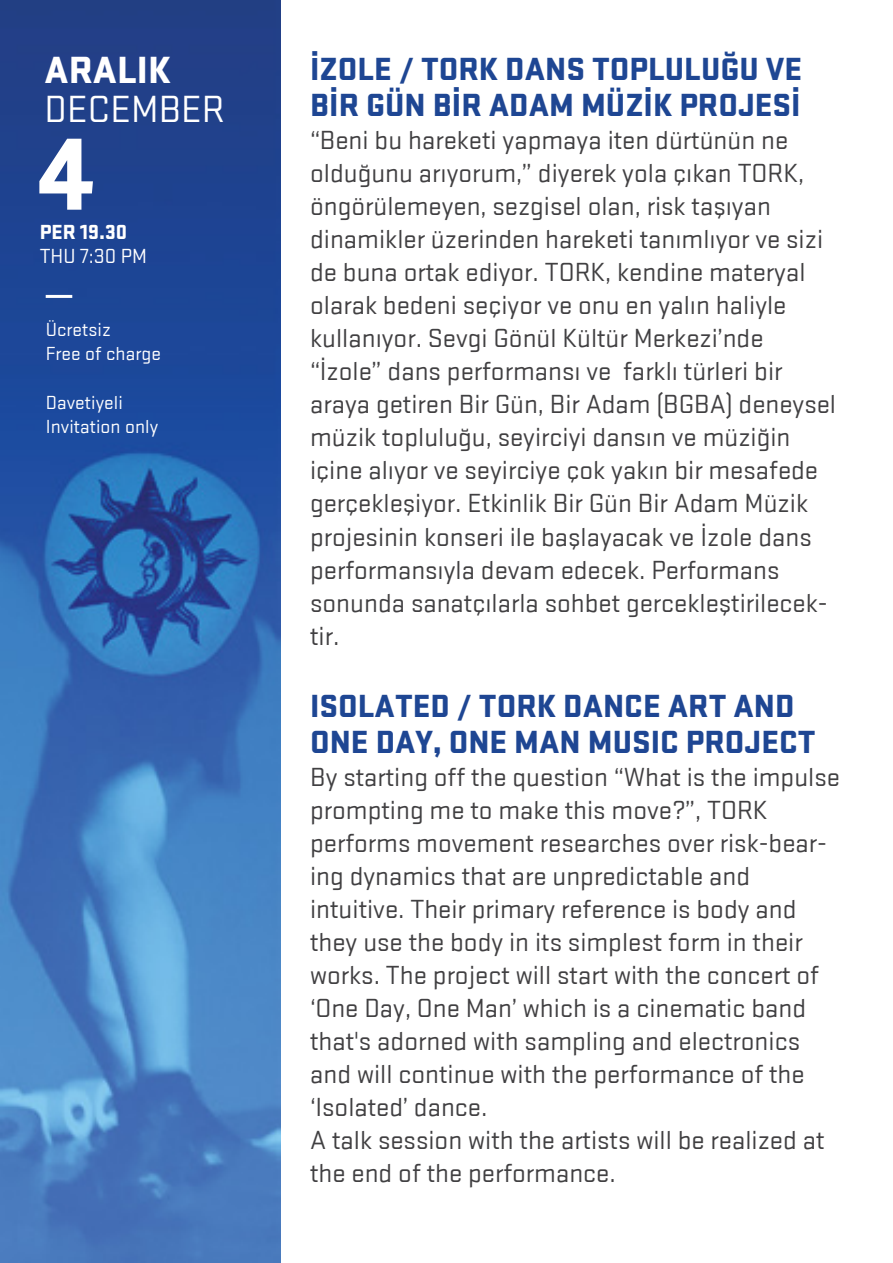
<style>
.page{position:relative;width:893px;height:1263px;background:#fff}
.page>*{position:absolute;margin:0;border:0;box-sizing:border-box;transform-origin:0 0}
.t1{font:900 106.5px "Stratum No 1";color:#fff}
.t2{font:39px "Stratum No 1";color:#fff}
.t3{font:900 39px "Stratum No 1";color:#fff}
.t4{font:900 33px/36px "Stratum No 1";color:#1e4693}
.t5{font:27px/33px "Stratum No 1";color:#414042}
.t6{font:21px "Stratum No 1";color:#fff}
.t7{font:900 21px "Stratum No 1";color:#fff}
.t8{font:19.5px/24px "Stratum No 1";letter-spacing:.005em;color:#fff}
</style>
<div class="page">
<img style="left:0;top:0;width:281px;height:1262px">
<hr style="left:46px;top:295px;width:26px;height:3px;background:#fff">
<h2 class="t3" style="left:45px;top:48px;width:128px">ARALIK</h2>
<h2 class="t2" style="left:45px;top:88px;width:182px">DECEMBER</h2>
<h1 class="t1" style="left:38px;top:114px;width:57px">4</h1>
<p class="t7" style="left:40px;top:219px;width:89px">PER 19.30</p>
<p class="t6" style="left:40px;top:244px;width:109px">THU 7:30 PM</p>
<p class="t8" style="left:46px;top:318px;width:117px">Ücretsiz<br>Free of charge</p>
<p class="t8" style="left:46px;top:390px;width:114px">Davetiyeli<br>Invitation only</p>
<p class="t4" style="left:310px;top:51px;width:493px">İZOLE / TORK DANS TOPLULUĞU VE<br>BİR GÜN BİR ADAM MÜZİK PROJESİ</p>
<p class="t5" style="left:310px;top:124px;width:527px">“Beni bu hareketi yapmaya iten dürtünün ne olduğunu arıyorum,” diyerek yola çıkan TORK, öngörülemeyen, sezgisel olan, risk taşıyan dinamikler üzerinden hareketi tanımlıyor ve sizi de buna ortak ediyor. TORK, kendine materyal olarak bedeni seçiyor ve onu en yalın haliyle kullanıyor. Sevgi Gönül Kültür Merkezi’nde “İzole” dans performansı ve farklı türleri bir araya getiren Bir Gün, Bir Adam (BGBA) deneysel müzik topluluğu, seyirciyi dansın ve müziğin içine alıyor ve seyirciye çok yakın bir mesafede gerçekleşiyor. Etkinlik Bir Gün Bir Adam Müzik projesinin konseri ile başlayacak ve İzole dans performansıyla devam edecek. Performans sonunda sanatçılarla sohbet gercekleştirilecek&shy;tir.</p>
<p class="t4" style="left:310px;top:687px;width:507px">ISOLATED / TORK DANCE ART AND<br>ONE DAY, ONE MAN MUSIC PROJECT</p>
<p class="t5" style="left:310px;top:760px;width:531px">By starting off the question “What is the impulse prompting me to make this move?”, TORK performs movement researches over risk-bear&shy;ing dynamics that are unpredictable and intuitive. Their primary reference is body and they use the body in its simplest form in their works. The project will start with the concert of ‘One Day, One Man’ which is a cinematic band that's adorned with sampling and electronics and will continue with the performance of the ‘Isolated’ dance.<br>A talk session with the artists will be realized at the end of the performance.</p>
</div>
